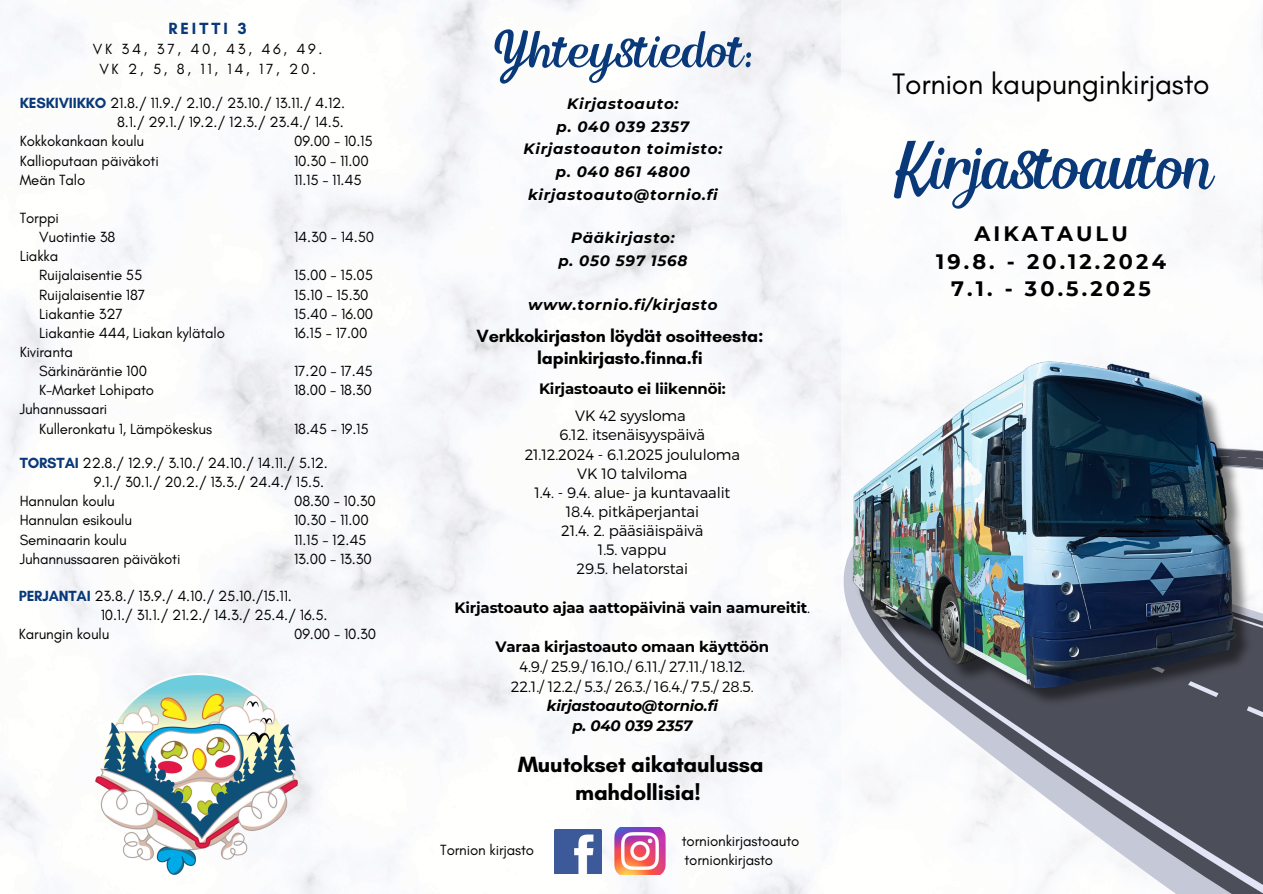
<style>
.page{position:relative;width:1263px;height:894px;background:#fff}
.page>*{position:absolute;margin:0;border:0;box-sizing:border-box;transform-origin:0 0}
.t1{font:67.5px "Kingsman";letter-spacing:-.02em;color:#093979}
.t2{font:51px "Kingsman";color:#093979}
.t3{font:30px "Glacial Indifference";letter-spacing:-.01em;color:#000}
.t4{font:700 22.5px/28.2px "Glacial Indifference";letter-spacing:-.01em;color:#000;text-align:center}
.t5{font:700 20.85px/27px "Montserrat";letter-spacing:.15em;color:#000;text-align:center}
.t6{font:700 18px/22.5px "Glacial Indifference";letter-spacing:-.01em;color:#000;text-align:center}
.t7{font:700 16.5px "Glacial Indifference";letter-spacing:.18em;color:#093979}
.t8{font:15px "Glacial Indifference";letter-spacing:-.01em;color:#000}
.t9{font:300 15px "Montserrat";letter-spacing:-.01em;color:#000}
.t10{font:italic 700 15px "Montserrat";letter-spacing:.05em;color:#000}
.t11{font:700 15px "Montserrat";letter-spacing:-.01em;color:#000}
.t12{font:italic 700 15px "Montserrat";letter-spacing:-.01em;color:#000}
.t13{font:15px "Glacial Indifference";letter-spacing:.18em;color:#000}
.s1{font-weight:700;color:#093979}
.s2{font-weight:300}
</style>
<div class="page">
<img style="left:0;top:0;width:1263px;height:893px">
<div style="left:841px;top:0;width:420px;height:893px;background:#fff"></div>
<svg style="left:865px;top:738px;width:398px;height:155px"></svg>
<img style="left:848px;top:228px;width:415px;height:510px">
<img style="left:95px;top:673px;width:203px;height:201px">
<img style="left:554px;top:829px;width:48px;height:44px">
<img style="left:615px;top:826px;width:50px;height:48px">
<p class="t7" style="left:168px;top:18px;width:80px">REITTI 3</p>
<p class="t13" style="left:93px;top:40px;width:231px">VK 34, 37, 40, 43, 46, 49.</p>
<p class="t8" style="left:99px;top:60px;width:218px">VK 2, 5, 8, 11, 14, 17, 20.</p>
<p class="t8" style="left:20px;top:94px;width:327px"><span class="s1">KESKIVIIKKO</span> 21.8./ 11.9./ 2.10./ 23.10./ 13.11./ 4.12.</p>
<p class="t8" style="left:117px;top:113px;width:228px">8.1./ 29.1./ 19.2./ 12.3./ 23.4./ 14.5.</p>
<p class="t8" style="left:20px;top:132px;width:126px">Kokkokankaan koulu</p>
<p class="t8" style="left:20px;top:151px;width:141px">Kallioputaan päiväkoti</p>
<p class="t8" style="left:20px;top:170px;width:67px">Meän Talo</p>
<h6 class="t8" style="left:20px;top:209px;width:41px">Torppi</h6>
<p class="t8" style="left:39px;top:228px;width:78px">Vuotintie 38</p>
<p class="t8" style="left:20px;top:247px;width:40px">Liakka</p>
<p class="t8" style="left:39px;top:266px;width:105px">Ruijalaisentie 55</p>
<p class="t8" style="left:39px;top:285px;width:108px">Ruijalaisentie 187</p>
<p class="t8" style="left:39px;top:304px;width:85px">Liakantie 327</p>
<p class="t8" style="left:39px;top:323px;width:187px">Liakantie 444, Liakan kylätalo</p>
<p class="t8" style="left:20px;top:342px;width:55px">Kiviranta</p>
<p class="t8" style="left:39px;top:362px;width:109px">Särkinäräntie 100</p>
<p class="t8" style="left:39px;top:381px;width:116px">K-Market Lohipato</p>
<p class="t8" style="left:20px;top:400px;width:89px">Juhannussaari</p>
<p class="t8" style="left:39px;top:419px;width:174px">Kulleronkatu 1, Lämpökeskus</p>
<p class="t8" style="left:294px;top:132px;width:80px">09.00 - 10.15</p>
<p class="t8" style="left:294px;top:151px;width:76px">10.30 - 11.00</p>
<p class="t8" style="left:294px;top:170px;width:69px">11.15 - 11.45</p>
<p class="t8" style="left:294px;top:228px;width:82px">14.30 - 14.50</p>
<p class="t8" style="left:294px;top:266px;width:80px">15.00 - 15.05</p>
<p class="t8" style="left:294px;top:285px;width:76px">15.10 - 15.30</p>
<p class="t8" style="left:294px;top:304px;width:81px">15.40 - 16.00</p>
<p class="t8" style="left:294px;top:323px;width:75px">16.15 - 17.00</p>
<p class="t8" style="left:294px;top:362px;width:80px">17.20 - 17.45</p>
<p class="t8" style="left:294px;top:381px;width:79px">18.00 - 18.30</p>
<p class="t8" style="left:294px;top:419px;width:76px">18.45 - 19.15</p>
<p class="t8" style="left:20px;top:453px;width:310px"><span class="s1">TORSTAI</span> 22.8./ 12.9./ 3.10./ 24.10./ 14.11./ 5.12.</p>
<p class="t8" style="left:94px;top:473px;width:232px">9.1./ 30.1./ 20.2./ 13.3./ 24.4./ 15.5.</p>
<p class="t8" style="left:20px;top:492px;width:97px">Hannulan koulu</p>
<p class="t8" style="left:20px;top:511px;width:114px">Hannulan esikoulu</p>
<p class="t8" style="left:20px;top:530px;width:109px">Seminaarin koulu</p>
<h5 class="t8" style="left:20px;top:549px;width:162px">Juhannussaaren päiväkoti</h5>
<p class="t8" style="left:19px;top:586px;width:274px"><span class="s1">PERJANTAI</span> 23.8./ 13.9./ 4.10./ 25.10./15.11.</p>
<p class="t8" style="left:101px;top:605px;width:228px">10.1./ 31.1./ 21.2./ 14.3./ 25.4./ 16.5.</p>
<p class="t8" style="left:19px;top:625px;width:92px">Karungin koulu</p>
<p class="t8" style="left:294px;top:624px;width:84px">09.00 - 10.30</p>
<p class="t8" style="left:294px;top:492px;width:83px">08.30 - 10.30</p>
<p class="t8" style="left:294px;top:511px;width:76px">10.30 - 11.00</p>
<p class="t8" style="left:294px;top:530px;width:74px">11.15 - 12.45</p>
<p class="t8" style="left:294px;top:549px;width:79px">13.00 - 13.30</p>
<p class="t2" style="left:495px;top:17px;width:258px">Yhteystiedot:</p>
<h2 class="t10" style="left:567px;top:95px;width:113px">Kirjastoauto:</h2>
<p class="t10" style="left:557px;top:117px;width:134px">p. 040 039 2357</p>
<p class="t10" style="left:524px;top:140px;width:200px">Kirjastoauton toimisto:</p>
<p class="t10" style="left:556px;top:162px;width:136px">p. 040 861 4800</p>
<p class="t10" style="left:528px;top:185px;width:191px">kirjastoauto@tornio.fi</p>
<p class="t10" style="left:571px;top:229px;width:105px">Pääkirjasto:</p>
<p class="t10" style="left:558px;top:251px;width:130px">p. 050 597 1568</p>
<p class="t10" style="left:528px;top:295px;width:191px">www.tornio.fi/kirjasto</p>
<p class="t6" style="left:476px;top:324px;width:289px">Verkkokirjaston löydät osoitteesta: lapinkirjasto.finna.fi</p>
<p class="t11" style="left:539px;top:379px;width:188px">Kirjastoauto ei liikennöi:</p>
<p class="t9" style="left:575px;top:406px;width:112px">VK 42 syysloma</p>
<p class="t9" style="left:559px;top:425px;width:147px">6.12. itsenäisyyspäivä</p>
<p class="t9" style="left:525px;top:444px;width:217px">21.12.2024 - 6.1.2025 joululoma</p>
<p class="t9" style="left:577px;top:463px;width:112px">VK 10 talviloma</p>
<p class="t9" style="left:534px;top:482px;width:198px">1.4. - 9.4. alue- ja kuntavaalit</p>
<p class="t9" style="left:566px;top:501px;width:135px">18.4. pitkäperjantai</p>
<p class="t9" style="left:561px;top:521px;width:144px">21.4. 2. pääsiäispäivä</p>
<p class="t9" style="left:598px;top:540px;width:70px">1.5. vappu</p>
<p class="t9" style="left:577px;top:559px;width:113px">29.5. helatorstai</p>
<p class="t11" style="left:454px;top:598px;width:357px">Kirjastoauto ajaa aattopäivinä vain aamureitit<span class="s2">.</span></p>
<p class="t11" style="left:495px;top:637px;width:275px">Varaa kirjastoauto omaan käyttöön</p>
<p class="t9" style="left:519px;top:657px;width:227px">4.9./ 25.9./ 16.10./ 6.11./ 27.11./ 18.12.</p>
<p class="t9" style="left:511px;top:676px;width:244px">22.1./ 12.2./ 5.3./ 26.3./ 16.4./ 7.5./ 28.5.</p>
<p class="t12" style="left:547px;top:696px;width:172px">kirjastoauto@tornio.fi</p>
<p class="t12" style="left:572px;top:716px;width:122px">p. 040 039 2357</p>
<p class="t4" style="left:518px;top:749px;width:248px">Muutokset aikataulussa mahdollisia!</p>
<h1 class="t8" style="left:440px;top:840px;width:95px">Tornion kirjasto</h1>
<h4 class="t8" style="left:682px;top:831px;width:119px">tornionkirjastoauto</h4>
<p class="t8" style="left:684px;top:850px;width:90px">tornionkirjasto</p>
<p class="t3" style="left:892px;top:65px;width:319px">Tornion kaupunginkirjasto</p>
<p class="t1" style="left:896px;top:122px;width:318px">Kirjastoauton</p>
<p class="t5" style="left:936px;top:220px;width:231px">AIKATAULU<br>19.8. - 20.12.2024<br>7.1. - 30.5.2025</p>
</div>
